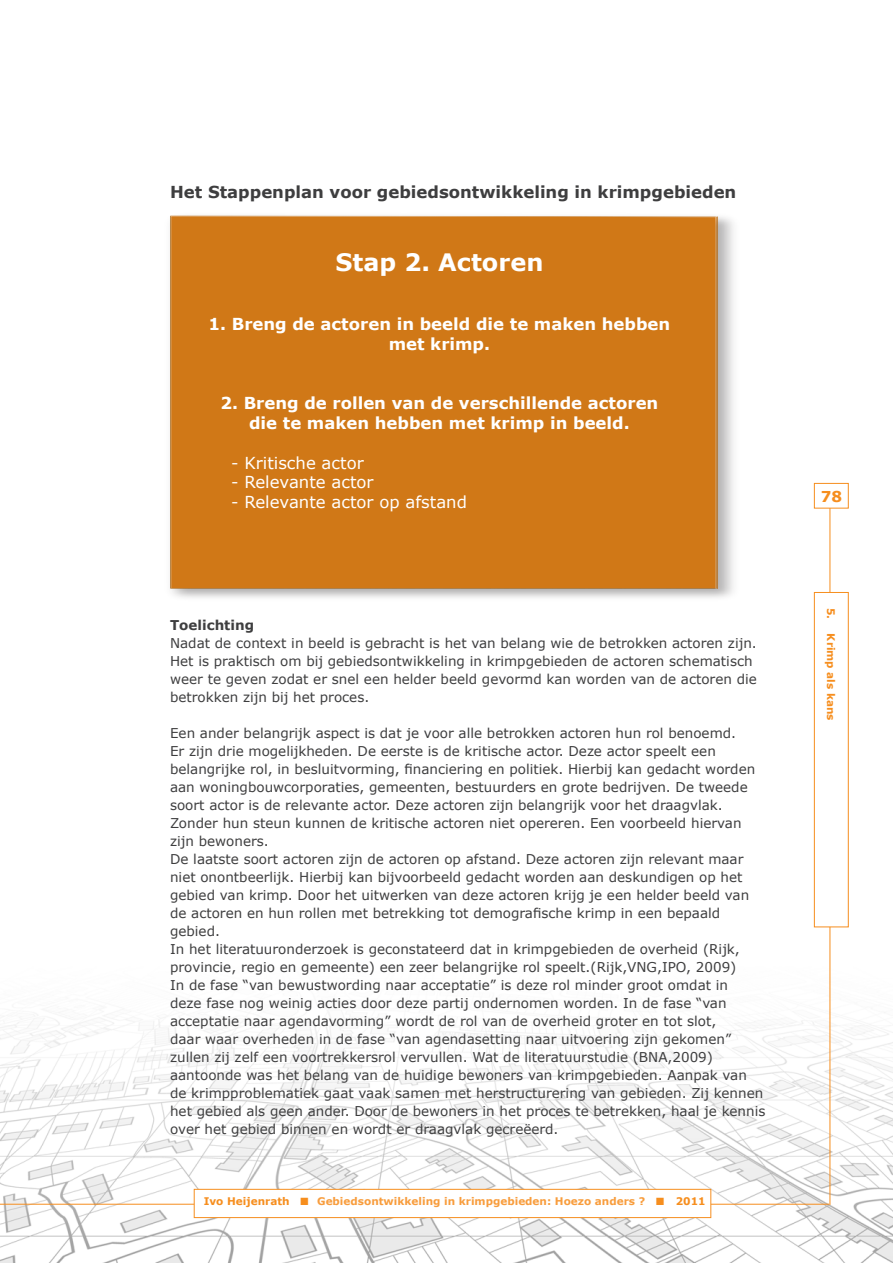
<style>
.page{position:relative;width:893px;height:1263px;background:#fff}
.page>*{position:absolute;margin:0;border:0;box-sizing:border-box;transform-origin:0 0}
.Paragraph_Style_1{font:700 24px "Verdana";color:#fff}
.Paragraph_Style_1-2{font:700 16.5px/19.8px "Verdana";color:#fff;text-align:center}
.Paragraph_Style_1-3{font:16.5px "Verdana";color:#fff}
._2__tussenkop{font:700 16.5px "Verdana";color:#3e3e3f}
.t1{font:700 15px "Verdana";color:#f68e1e}
._3__plattetekst{font:13.5px/18px "Verdana";color:#3e3e3f}
._3__plattetekst-2{font:700 13.5px "Verdana";color:#3e3e3f}
.t2{font:700 10.5px "Verdana";color:#f89d3d}
.t3{font:700 10.5px "Verdana";color:#f68e1e}
.s1{color:#f68e1e}
</style>
<div class="page">
<img style="left:0;top:863px;width:893px;height:400px">
<hr style="left:0;top:1204px;width:829px;height:1px;background:#f68e1e">
<hr style="left:830px;top:493px;width:1px;height:712px;background:#f68e1e">
<div style="left:814px;top:483px;width:35px;height:25px;background:#fff;border:1px solid #f68e1e"></div>
<div style="left:814px;top:592px;width:35px;height:335px;background:#fff;border:1px solid #f68e1e"></div>
<div style="left:194px;top:1189px;width:517px;height:29px;background:#fff;border:1px solid #f68e1e"></div>
<div style="left:170px;top:215px;width:549px;height:374px;background:#d07817"></div>
<p class="_2__tussenkop" style="left:170px;top:181px;width:568px">Het Stappenplan voor gebiedsontwikkeling in krimpgebieden</p>
<p class="Paragraph_Style_1" style="left:335px;top:246px;width:210px">Stap 2. Actoren</p>
<p class="Paragraph_Style_1-2" style="left:208px;top:314px;width:463px">1. Breng de actoren in beeld die te maken hebben met krimp.</p>
<p class="Paragraph_Style_1-2" style="left:220px;top:393px;width:439px">2. Breng de rollen van de verschillende actoren die te maken hebben met krimp in beeld.</p>
<p class="Paragraph_Style_1-3" style="left:231px;top:452px;width:134px">- Kritische actor</p>
<p class="Paragraph_Style_1-3" style="left:231px;top:472px;width:144px">- Relevante actor</p>
<p class="Paragraph_Style_1-3" style="left:231px;top:492px;width:237px">- Relevante actor op afstand</p>
<p class="_3__plattetekst-2" style="left:170px;top:616px;width:86px">Toelichting</p>
<p class="_3__plattetekst" style="left:170px;top:634px;width:588px">Nadat de context in beeld is gebracht is het van belang wie de betrokken actoren zijn.<br>Het is praktisch om bij gebiedsontwikkeling in krimpgebieden de actoren schematisch weer te geven zodat er snel een helder beeld gevormd kan worden van de actoren die betrokken zijn bij het proces.</p>
<p class="_3__plattetekst" style="left:170px;top:724px;width:587px">Een ander belangrijk aspect is dat je voor alle betrokken actoren hun rol benoemd.<br>Er zijn drie mogelijkheden. De eerste is de kritische actor. Deze actor speelt een belangrijke rol, in besluitvorming, financiering en politiek. Hierbij kan gedacht worden aan woningbouwcorporaties, gemeenten, bestuurders en grote bedrijven. De tweede soort actor is de relevante actor. Deze actoren zijn belangrijk voor het draagvlak.<br>Zonder hun steun kunnen de kritische actoren niet opereren. Een voorbeeld hiervan zijn bewoners.</p>
<p class="_3__plattetekst" style="left:170px;top:850px;width:581px">De laatste soort actoren zijn de actoren op afstand. Deze actoren zijn relevant maar niet onontbeerlijk. Hierbij kan bijvoorbeeld gedacht worden aan deskundigen op het gebied van krimp. Door het uitwerken van deze actoren krijg je een helder beeld van de actoren en hun rollen met betrekking tot demografische krimp in een bepaald gebied.</p>
<p class="_3__plattetekst" style="left:170px;top:940px;width:597px">In het literatuuronderzoek is geconstateerd dat in krimpgebieden de overheid (Rijk, provincie, regio en gemeente) een zeer belangrijke rol speelt.(Rijk,VNG,IPO, 2009)<br>In de fase “van bewustwording naar acceptatie” is deze rol minder groot omdat in<br>deze fase nog weinig acties door deze partij ondernomen worden. In de fase “van acceptatie naar agendavorming” wordt de rol van de overheid groter en tot slot,<br>daar waar overheden in de fase “van agendasetting naar uitvoering zijn gekomen” zullen zij zelf een voortrekkersrol vervullen. Wat de literatuurstudie (BNA,2009) aantoonde was het belang van de huidige bewoners van krimpgebieden. Aanpak van de krimpproblematiek gaat vaak samen met herstructurering van gebieden. Zij kennen het gebied als geen ander. Door de bewoners in het proces te betrekken, haal je kennis over het gebied binnen en wordt er draagvlak gecreëerd.</p>
<p class="t2" style="left:204px;top:1195px;width:503px"><span class="s1">Ivo Heijenrath</span> <span class="s1">■</span> Gebiedsontwikkeling in krimpgebieden: Hoezo anders ? <span class="s1">■ 2011</span></p>
<p class="t1" style="left:821px;top:486px;width:23px">78</p>
<p class="t3" style="left:838px;top:608px;width:114px;rotate:90deg">5. Krimp als kans</p>
</div>
